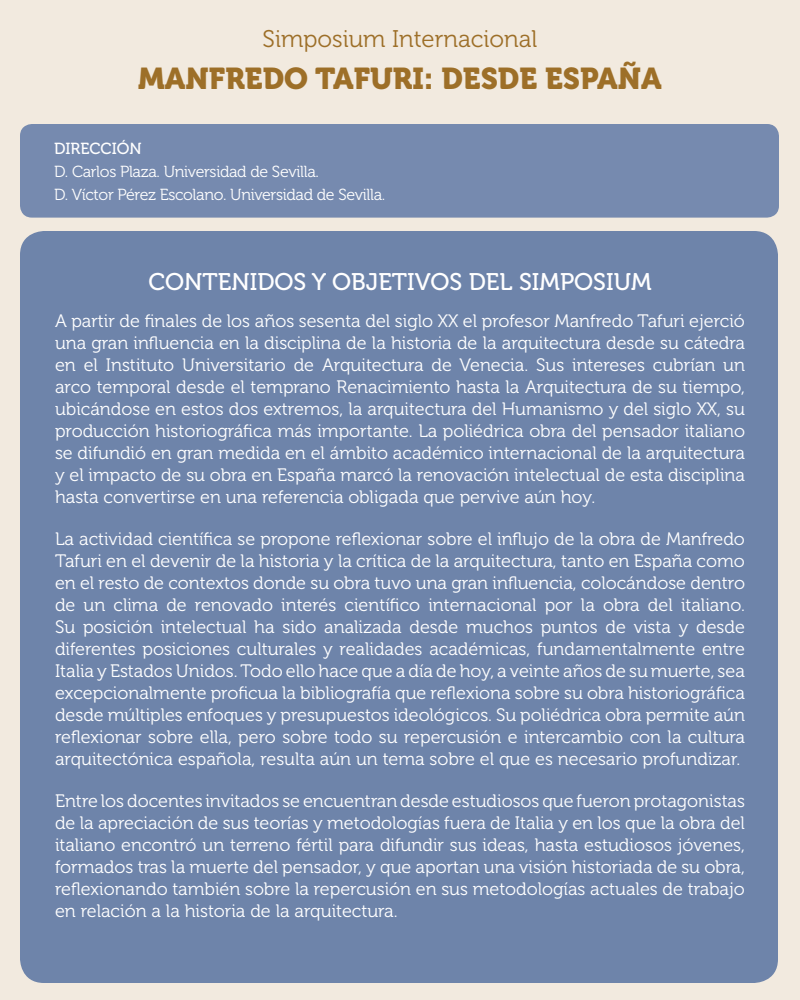
<style>
.page{position:relative;width:800px;height:1000px;background:#f2eadf}
.page>*{position:absolute;margin:0;border:0;box-sizing:border-box;transform-origin:0 0}
.t1{font:30px "Museo 900";color:#9d6f28}
.t2{font:24px "Museo 500";color:#fff}
.t3{font:24px "Museo 300";color:#9d6f28}
.t4{font:18px/22px "Museo 300";color:#fff;text-align:justify}
.t5{font:16px "Museo 300";letter-spacing:-.02em;color:#fff}
.t6{font:16px "Museo 500";color:#fff}
</style>
<div class="page">
<div style="left:20px;top:231px;width:758px;height:752px;background:#6e84aa;border-radius:24px"></div>
<div style="left:20px;top:124px;width:759px;height:94px;background:#768aaf;border-radius:12px"></div>
<p class="t3" style="left:263px;top:26px;width:276px">Simposium Internacional</p>
<p class="t1" style="left:138px;top:61px;width:525px">MANFREDO TAFURI: DESDE ESPAÑA</p>
<p class="t6" style="left:54px;top:140px;width:89px">DIRECCIÓN</p>
<p class="t5" style="left:54px;top:163px;width:266px">D. Carlos Plaza. Universidad de Sevilla.</p>
<p class="t5" style="left:54px;top:186px;width:333px">D. Víctor Pérez Escolano. Universidad de Sevilla.</p>
<p class="t2" style="left:148px;top:269px;width:505px">CONTENIDOS Y OBJETIVOS DEL SIMPOSIUM</p>
<p class="t4" style="left:55px;top:310px;width:692px">A partir de finales de los años sesenta del siglo XX el profesor Manfredo Tafuri ejerció una gran influencia en la disciplina de la historia de la arquitectura desde su cátedra en el Instituto Universitario de Arquitectura de Venecia. Sus intereses cubrían un arco temporal desde el temprano Renacimiento hasta la Arquitectura de su tiempo, ubicándose en estos dos extremos, la arquitectura del Humanismo y del siglo XX, su producción historiográfica más importante. La poliédrica obra del pensador italiano se difundió en gran medida en el ámbito académico internacional de la arquitectura y el impacto de su obra en España marcó la renovación intelectual de esta disciplina hasta convertirse en una referencia obligada que pervive aún hoy.</p>
<p class="t4" style="left:55px;top:528px;width:692px">La actividad científica se propone reflexionar sobre el influjo de la obra de Manfredo Tafuri en el devenir de la historia y la crítica de la arquitectura, tanto en España como en el resto de contextos donde su obra tuvo una gran influencia, colocándose dentro de un clima de renovado interés científico internacional por la obra del italiano.<br>Su posición intelectual ha sido analizada desde muchos puntos de vista y desde diferentes posiciones culturales y realidades académicas, fundamentalmente entre Italia y Estados Unidos. Todo ello hace que a día de hoy, a veinte años de su muerte, sea excepcionalmente proficua la bibliografía que reflexiona sobre su obra historiográfica desde múltiples enfoques y presupuestos ideológicos. Su poliédrica obra permite aún reflexionar sobre ella, pero sobre todo su repercusión e intercambio con la cultura arquitectónica española, resulta aún un tema sobre el que es necesario profundizar.</p>
<p class="t4" style="left:55px;top:790px;width:692px">Entre los docentes invitados se encuentran desde estudiosos que fueron protagonistas de la apreciación de sus teorías y metodologías fuera de Italia y en los que la obra del italiano encontró un terreno fértil para difundir sus ideas, hasta estudiosos jóvenes, formados tras la muerte del pensador, y que aportan una visión historiada de su obra, reflexionando también sobre la repercusión en sus metodologías actuales de trabajo en relación a la historia de la arquitectura.</p>
</div>
